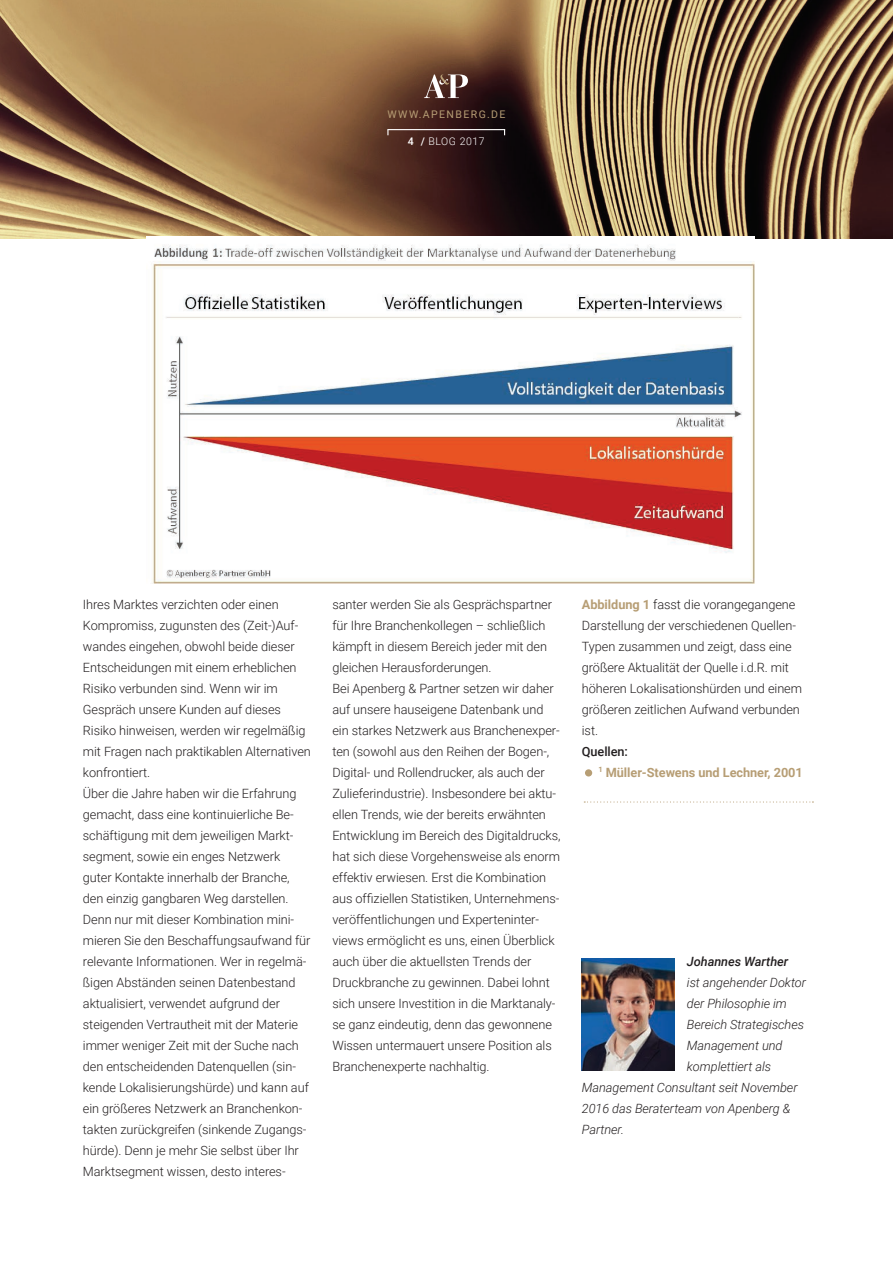
<style>
.page{position:relative;width:893px;height:1263px;background:#fff}
.page>*{position:absolute;margin:0;border:0;box-sizing:border-box;transform-origin:0 0}
.t1{font:300 12.75px/21px "Roboto";letter-spacing:-.005em;color:#231f20}
.t2{font:italic 300 12.75px "Roboto";letter-spacing:-.005em;color:#231f20}
.t3{font:700 12.75px/21px "Roboto";letter-spacing:-.005em;color:#b79e75}
.t4{font:italic 500 12.75px "Roboto";letter-spacing:-.005em;color:#231f20}
.t5{font:10.5px "Roboto";letter-spacing:.135em;color:#b79e75}
.t6{font:300 10.5px "Roboto";letter-spacing:.05em;color:#fff}
.s1{font-weight:500}
.s2{font-weight:700;color:#b79e75}
.s3{font-weight:500;color:#231f20}
</style>
<div class="page">
<img style="left:0;top:0;width:893px;height:238px">
<hr style="left:387px;top:129px;width:118px;height:1px;background:#fff">
<svg style="left:424px;top:75px;width:44px;height:23px"></svg>
<img style="left:147px;top:237px;width:607px;height:346px">
<div style="left:585px;top:769px;width:7px;height:7px;background:#b79e75;border-radius:50%"></div>
<img style="left:582px;top:959px;width:92px;height:112px">
<svg style="left:584px;top:801px;width:229px;height:1px"></svg>
<p class="t5" style="left:388px;top:107px;width:119px">WWW.APENBERG.DE</p>
<p class="t6" style="left:408px;top:134px;width:78px"><span class="s1">4 /</span> BLOG 2017</p>
<p class="t1" style="left:83px;top:593px;width:229px">Ihres Marktes verzichten oder einen Kompromiss, zugunsten des (Zeit-)Auf&shy;wandes eingehen, obwohl beide dieser Entscheidungen mit einem erheblichen Risiko verbunden sind. Wenn wir im Gespräch unsere Kunden auf dieses Risiko hinweisen, werden wir regelmäßig mit Fragen nach praktikablen Alternativen konfrontiert.<br>Über die Jahre haben wir die Erfahrung gemacht, dass eine kontinuierliche Be&shy;schäftigung mit dem jeweiligen Markt&shy;segment, sowie ein enges Netzwerk guter Kontakte innerhalb der Branche, den einzig gangbaren Weg darstellen.<br>Denn nur mit dieser Kombination mini&shy;mieren Sie den Beschaffungsaufwand für relevante Informationen. Wer in regelmä&shy;ßigen Abständen seinen Datenbestand aktualisiert, verwendet aufgrund der steigenden Vertrautheit mit der Materie immer weniger Zeit mit der Suche nach den entscheidenden Datenquellen (sin&shy;kende Lokalisierungshürde) und kann auf ein größeres Netzwerk an Branchenkon&shy;takten zurückgreifen (sinkende Zugangs&shy;hürde). Denn je mehr Sie selbst über Ihr Marktsegment wissen, desto interes-</p>
<p class="t1" style="left:582px;top:593px;width:222px"><span class="s2">Abbildung 1</span> fasst die vorangegangene Darstellung der verschiedenen Quellen-Typen zusammen und zeigt, dass eine größere Aktualität der Quelle i.d.R. mit höheren Lokalisationshürden und einem größeren zeitlichen Aufwand verbunden ist.</p>
<p class="t1" style="left:332px;top:593px;width:230px">santer werden Sie als Gesprächspartner für Ihre Branchenkollegen – schließlich kämpft in diesem Bereich jeder mit den gleichen Herausforderungen.<br>Bei Apenberg &amp; Partner setzen wir daher auf unsere hauseigene Datenbank und ein starkes Netzwerk aus Branchenexper&shy;ten (sowohl aus den Reihen der Bogen-, Digital- und Rollendrucker, als auch der Zulieferindustrie). Insbesondere bei aktu&shy;ellen Trends, wie der bereits erwähnten Entwicklung im Bereich des Digitaldrucks, hat sich diese Vorgehensweise als enorm effektiv erwiesen. Erst die Kombination aus offiziellen Statistiken, Unternehmens&shy;veröffentlichungen und Experteninter&shy;views ermöglicht es uns, einen Überblick auch über die aktuellsten Trends der Druckbranche zu gewinnen. Dabei lohnt sich unsere Investition in die Marktanaly&shy;se ganz eindeutig, denn das gewonnene Wissen untermauert unsere Position als Branchenexperte nachhaltig.</p>
<p class="t3" style="left:598px;top:740px;width:206px;text-indent:-16px"><span class="s3">Quellen:<br></span><sup>1</sup> Müller-Stewens und Lechner, 2001</p>
<p class="t4" style="left:687px;top:952px;width:103px">Johannes Warther</p>
<p class="t2" style="left:687px;top:973px;width:121px">ist angehender Doktor</p>
<p class="t2" style="left:687px;top:994px;width:102px">der Philosophie im</p>
<p class="t2" style="left:687px;top:1015px;width:119px">Bereich Strategisches</p>
<p class="t2" style="left:687px;top:1036px;width:97px">Management und</p>
<p class="t2" style="left:687px;top:1057px;width:86px">komplettiert als</p>
<p class="t2" style="left:582px;top:1078px;width:217px">Management Consultant seit November</p>
<p class="t2" style="left:582px;top:1099px;width:210px">2016 das Beraterteam von Apenberg &amp;</p>
<p class="t2" style="left:582px;top:1120px;width:44px">Partner.</p>
</div>
